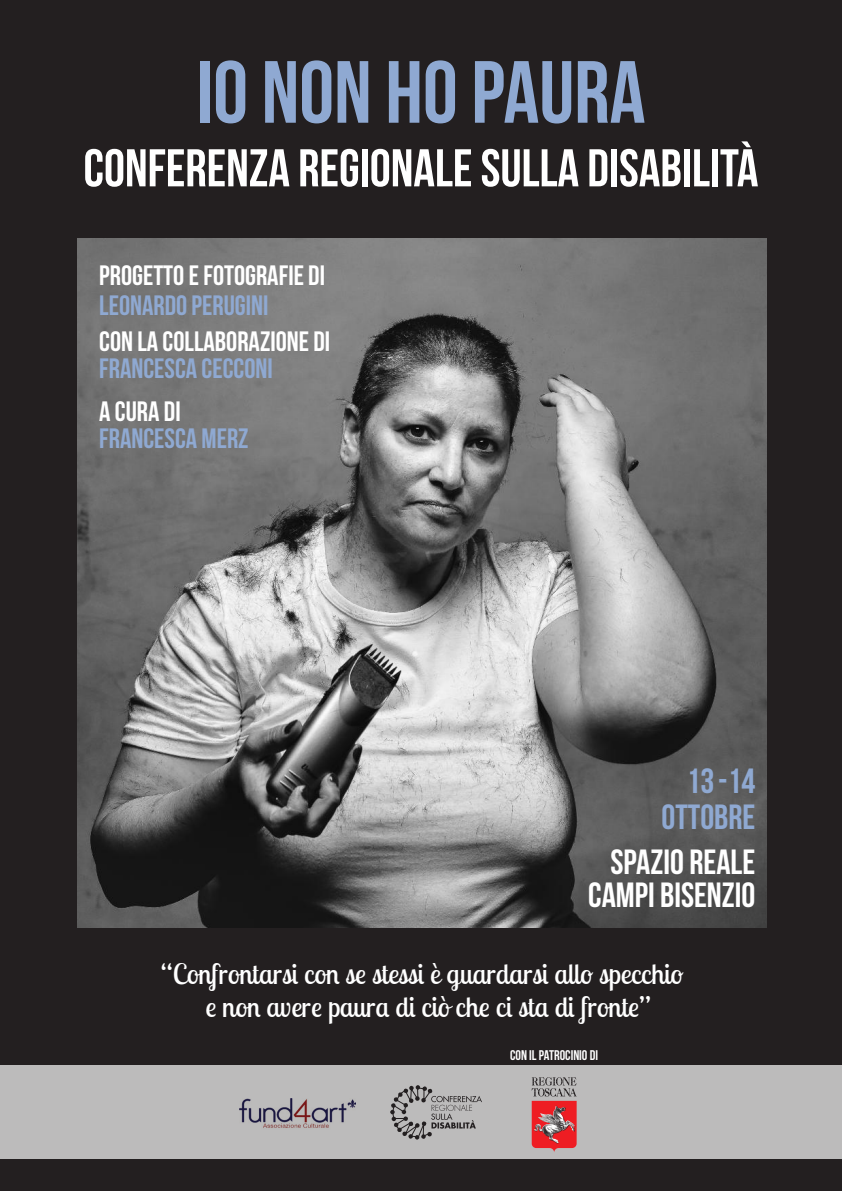
<style>
.page{position:relative;width:842px;height:1191px;background:#231f20}
.page>*{position:absolute;margin:0;border:0;box-sizing:border-box;transform-origin:0 0}
.t1{font:88px "Bebas Neue";color:#8fa9d2}
.t2{font:53px "Bebas Neue";color:#fff}
.t3{font:35px "Bebas Neue";color:#fff}
.t4{font:35px "Bebas Neue";color:#8fa9d2}
.t5{font:28px "Lobster Two";color:#fff}
.t6{font:28px "Bebas Neue";color:#fff}
.t7{font:28px "Bebas Neue";color:#8fa9d2}
.t8{font:14px "Bebas Neue";color:#fff}
</style>
<div class="page">
<div style="left:0;top:1065px;width:842px;height:93px;background:#bcbbbb"></div>
<img style="left:78px;top:238px;width:689px;height:689px">
<img style="left:240px;top:1098px;width:116px;height:30px">
<svg style="left:390px;top:1085px;width:92px;height:54px"></svg>
<svg style="left:531px;top:1077px;width:45px;height:75px"></svg>
<img style="left:533px;top:1105px;width:42px;height:39px">
<p class="t1" style="left:196px;top:44px;width:450px">IO NON HO PAURA</p>
<p class="t2" style="left:84px;top:139px;width:676px">CONFERENZA REGIONALE SULLA DISABILITÀ</p>
<p class="t6" style="left:99px;top:260px;width:227px">PROGETTO E FOTOGRAFIE DI</p>
<p class="t7" style="left:99px;top:290px;width:171px">LEONARDO PERUGINI</p>
<p class="t6" style="left:99px;top:326px;width:232px">CON LA COLLABORAZIONE DI</p>
<p class="t7" style="left:99px;top:353px;width:175px">FRANCESCA CECCONI</p>
<p class="t6" style="left:99px;top:396px;width:83px">A CURA DI</p>
<p class="t7" style="left:99px;top:423px;width:151px">FRANCESCA MERZ</p>
<p class="t4" style="left:687px;top:761px;width:70px">13 -14</p>
<p class="t4" style="left:661px;top:797px;width:95px">OTTOBRE</p>
<p class="t3" style="left:610px;top:842px;width:146px">SPAZIO REALE</p>
<p class="t3" style="left:588px;top:875px;width:169px">CAMPI BISENZIO</p>
<p class="t5" style="left:161px;top:955px;width:523px">“Confrontarsi con se stessi è guardarsi allo specchio</p>
<p class="t5" style="left:205px;top:989px;width:447px">e non avere paura di ciò che ci sta di fronte”</p>
<p class="t8" style="left:510px;top:1047px;width:89px">CON IL PATROCINIO DI</p>
</div>
